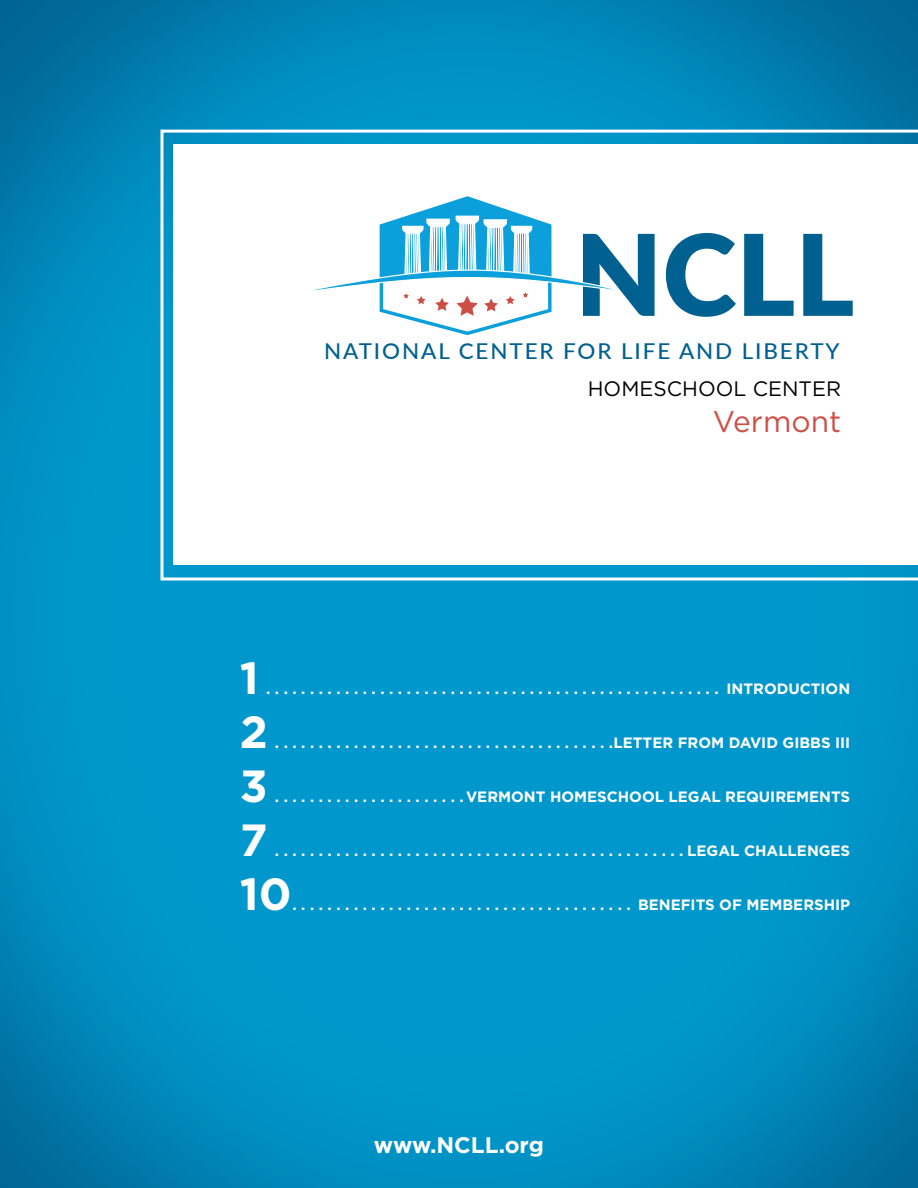
<style>
.page{position:relative;width:918px;height:1188px;background:#fff}
.page>*{position:absolute;margin:0;border:0;box-sizing:border-box;transform-origin:0 0}
.t1{font:900 112.5px "Lato";color:#006190}
.t2{font:700 45px "Gotham HTF";color:#fff}
.t3{font:29.85px "Gotham HTF";color:#cf4f46}
.t4{font:700 22.5px "Gotham HTF";color:#fff}
.t5{font:500 21.9px "Lato";letter-spacing:.085em;color:#006190}
.t6{font:20.85px "Gotham HTF";color:#000}
.t7{font:700 15px "Gotham HTF";color:#fff}
</style>
<div class="page">
<img style="left:0;top:0;width:918px;height:1188px">
<svg style="left:160px;top:130px;width:758px;height:450px"></svg>
<svg style="left:312px;top:194px;width:307px;height:143px"></svg>
<p class="t1" style="left:575px;top:190px;width:281px">NCLL</p>
<p class="t5" style="left:324px;top:336px;width:517px">NATIONAL CENTER FOR LIFE AND LIBERTY</p>
<p class="t6" style="left:588px;top:377px;width:255px">HOMESCHOOL CENTER</p>
<p class="t3" style="left:713px;top:405px;width:130px">Vermont</p>
<p class="t2" style="left:240px;top:652px;width:20px">1</p>
<p class="t7" style="left:266px;top:680px;width:586px">. . . . . . . . . . . . . . . . . . . . . . . . . . . . . . . . . . . . . . . . . . . . . . . . . . . . INTRODUCTION</p>
<p class="t2" style="left:240px;top:706px;width:30px">2</p>
<p class="t2" style="left:240px;top:760px;width:29px">3</p>
<p class="t7" style="left:275px;top:734px;width:577px">. . . . . . . . . . . . . . . . . . . . . . . . . . . . . . . . . . . . . . LETTER FROM DAVID GIBBS III</p>
<p class="t7" style="left:275px;top:788px;width:577px">. . . . . . . . . . . . . . . . . . . . . VERMONT HOMESCHOOL LEGAL REQUIREMENTS</p>
<p class="t2" style="left:240px;top:814px;width:29px">7</p>
<p class="t7" style="left:275px;top:842px;width:577px">. . . . . . . . . . . . . . . . . . . . . . . . . . . . . . . . . . . . . . . . . . . . . . LEGAL CHALLENGES</p>
<p class="t2" style="left:240px;top:868px;width:53px">10</p>
<p class="t7" style="left:292px;top:896px;width:559px">. . . . . . . . . . . . . . . . . . . . . . . . . . . . . . . . . . . . . . . BENEFITS OF MEMBERSHIP</p>
<h3 class="t4" style="left:374px;top:1132px;width:172px">www.NCLL.org</h3>
</div>
